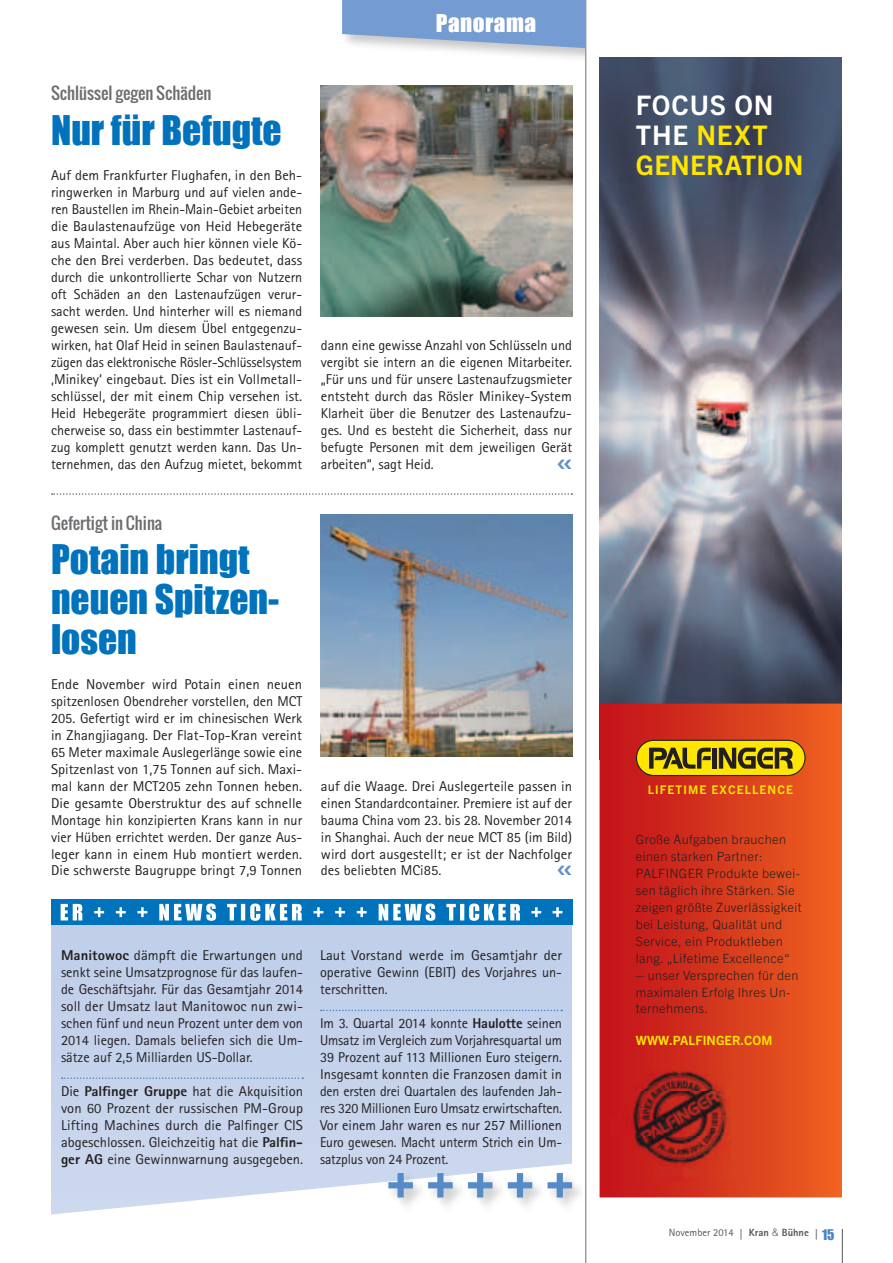
<style>
.page{position:relative;width:893px;height:1263px;background:#fff}
.page>*{position:absolute;margin:0;border:0;box-sizing:border-box;transform-origin:0 0}
.t1{font:37.5px/39.9px "Impact";color:#0073bc}
.t2{font:700 27px/30px "Trade Gothic Next LT Pro";letter-spacing:.025em;color:#ffe601}
.t3{font:22.5px "Impact";letter-spacing:.02em;color:#fff}
.t4{font:16.5px "Oswald";color:#6c6d70}
.t5{font:14.25px/17px "Rotis Sans Serif";color:#231f20;text-align:justify}
.t6{font:300 12.75px/17px "Trade Gothic Next LT Pro";letter-spacing:.025em;color:#231f20}
.t7{font:700 12.75px "Trade Gothic Next LT Pro";letter-spacing:.005em;color:#ffe601}
.t8{font:700 11.85px "Trade Gothic Next LT Pro";letter-spacing:.09em;color:#ffe601}
.t9{font:10.5px "Rotis Sans Serif";color:#57585a}
.s1{font-weight:800}
.s2{color:#fff}
.s3{font-family:"Frutiger";font-weight:700;font-stretch:condensed;font-size:10.65px}
.s4{font-family:"Helvetica";font-weight:300}
.s5{font-family:"Impact";font-size:13.5px;color:#4786c6}
</style>
<div class="page">
<hr style="left:842px;top:1229px;width:1px;height:34px;background:#57585a">
<div style="left:339px;top:0;width:261px;height:62px;background:#231f20;opacity:.25"></div>
<svg style="left:342px;top:0;width:243px;height:48px;background:#83a5d3"></svg>
<div style="left:585px;top:0;width:52px;height:98px;background:#fff"></div>
<div style="left:51px;top:925px;width:521px;height:289px;background:#c4d3eb"></div>
<div style="left:425px;top:1170px;width:42px;height:41px;background:#231f20;opacity:.25"></div>
<svg style="left:428px;top:1173px;width:25px;height:24px"></svg>
<div style="left:386px;top:1170px;width:41px;height:41px;background:#231f20;opacity:.25"></div>
<svg style="left:388px;top:1173px;width:25px;height:24px"></svg>
<div style="left:465px;top:1170px;width:42px;height:41px;background:#231f20;opacity:.25"></div>
<svg style="left:468px;top:1173px;width:24px;height:24px"></svg>
<div style="left:505px;top:1170px;width:41px;height:41px;background:#231f20;opacity:.25"></div>
<svg style="left:508px;top:1173px;width:24px;height:24px"></svg>
<div style="left:545px;top:1170px;width:41px;height:41px;background:#231f20;opacity:.25"></div>
<svg style="left:548px;top:1173px;width:24px;height:24px"></svg>
<div style="left:51px;top:899px;width:521px;height:26px;background:#0073bc"></div>
<svg style="left:61px;top:903px;width:501px;height:18px"></svg>
<svg style="left:62px;top:1077px;width:241px;height:2px"></svg>
<svg style="left:321px;top:1010px;width:241px;height:1px"></svg>
<svg style="left:52px;top:493px;width:520px;height:2px"></svg>
<img style="left:321px;top:86px;width:251px;height:230px">
<img style="left:321px;top:515px;width:251px;height:242px">
<img style="left:600px;top:58px;width:242px;height:645px">
<svg style="left:600px;top:703px;width:242px;height:494px;background:#d83b1d"></svg>
<img style="left:611px;top:1047px;width:139px;height:134px">
<svg style="left:636px;top:740px;width:170px;height:36px;background:#b1990c"></svg>
<hr style="left:585px;top:0;width:1px;height:1263px;background:#6c6d70">
<h3 class="t3" style="left:436px;top:6px;width:102px">Panorama</h3>
<p class="t4" style="left:51px;top:81px;width:162px">Schlüssel gegen Schäden</p>
<h1 class="t1" style="left:51px;top:110px;width:232px">Nur für Befugte</h1>
<p class="t5" style="left:51px;top:167px;width:253px">Auf dem Frankfurter Flughafen, in den Beh&shy;ringwerken in Marburg und auf vielen ande&shy;ren Baustellen im Rhein-Main-Gebiet arbeiten die Baulastenaufzüge von Heid Hebegeräte aus Maintal. Aber auch hier können viele Kö&shy;che den Brei verderben. Das bedeutet, dass durch die unkontrollierte Schar von Nutzern oft Schäden an den Lastenaufzügen verur&shy;sacht werden. Und hinterher will es niemand gewesen sein. Um diesem Übel entgegenzu&shy;wirken, hat Olaf Heid in seinen Baulastenauf&shy;zügen das elektronische Rösler-Schlüsselsystem ‚Minikey‘ eingebaut. Dies ist ein Vollmetall&shy;schlüssel, der mit einem Chip versehen ist.<br>Heid Hebegeräte programmiert diesen übli&shy;cherweise so, dass ein bestimmter Lastenauf&shy;zug komplett genutzt werden kann. Das Un&shy;ternehmen, das den Aufzug mietet, bekommt</p>
<p class="t4" style="left:51px;top:510px;width:113px">Gefertigt in China</p>
<h1 class="t1" style="left:51px;top:538px;width:230px">Potain bringt neuen Spitzen&shy;losen</h1>
<p class="t5" style="left:51px;top:676px;width:253px">Ende November wird Potain einen neuen spitzenlosen Obendreher vorstellen, den MCT 205. Gefertigt wird er im chinesischen Werk in Zhangjiagang. Der Flat-Top-Kran vereint 65 Meter maximale Auslegerlänge sowie eine Spitzenlast von 1,75 Tonnen auf sich. Maxi&shy;mal kann der MCT205 zehn Tonnen heben.<br>Die gesamte Oberstruktur des auf schnelle Montage hin konzipierten Krans kann in nur vier Hüben errichtet werden. Der ganze Aus&shy;leger kann in einem Hub montiert werden.<br>Die schwerste Baugruppe bringt 7,9 Tonnen</p>
<p class="t5" style="left:321px;top:337px;width:253px">dann eine gewisse Anzahl von Schlüsseln und vergibt sie intern an die eigenen Mitarbeiter. „Für uns und für unsere Lastenaufzugsmieter entsteht durch das Rösler Minikey-System Klarheit über die Benutzer des Lastenaufzu&shy;ges. Und es besteht die Sicherheit, dass nur befugte Personen mit dem jeweiligen Gerät arbeiten“, sagt Heid.</p>
<p class="t5" style="left:321px;top:777px;width:253px">auf die Waage. Drei Auslegerteile passen in einen Standardcontainer. Premiere ist auf der bauma China vom 23. bis 28. November 2014 in Shanghai. Auch der neue MCT 85 (im Bild) wird dort ausgestellt; er ist der Nachfolger des beliebten MCi85.</p>
<p class="t5" style="left:61px;top:947px;width:243px"><span class="s1">Manitowoc</span> dämpft die Erwartungen und senkt seine Umsatzprognose für das laufen&shy;de Geschäftsjahr. Für das Gesamtjahr 2014 soll der Umsatz laut Manitowoc nun zwi&shy;schen fünf und neun Prozent unter dem von 2014 liegen. Damals beliefen sich die Um&shy;sätze auf 2,5 Milliarden US-Dollar.</p>
<p class="t5" style="left:61px;top:1082px;width:244px">Die <span class="s1">Palfinger Gruppe</span> hat die Akquisition von 60 Prozent der russischen PM-Group Lifting Machines durch die Palfinger CIS abgeschlossen. Gleichzeitig hat die <span class="s1">Palfin&shy;ger AG</span> eine Gewinnwarnung ausgegeben.</p>
<p class="t5" style="left:320px;top:947px;width:243px">Laut Vorstand werde im Gesamtjahr der operative Gewinn (EBIT) des Vorjahres un&shy;terschritten.</p>
<p class="t5" style="left:320px;top:1015px;width:244px">Im 3. Quartal 2014 konnte <span class="s1">Haulotte</span> seinen Umsatz im Vergleich zum Vorjahresquartal um 39 Prozent auf 113 Millionen Euro steigern.<br>Insgesamt konnten die Franzosen damit in den ersten drei Quartalen des laufenden Jah&shy;res 320 Millionen Euro Umsatz erwirtschaften.<br>Vor einem Jahr waren es nur 257 Millionen Euro gewesen. Macht unterm Strich ein Um&shy;satzplus von 24 Prozent.</p>
<h2 class="t2" style="left:636px;top:88px;width:169px"><span class="s2">FOCUS ON<br>THE</span> NEXT<br>GENERATION</h2>
<p class="t8" style="left:648px;top:781px;width:147px">LIFETIME EXCELLENCE</p>
<p class="t6" style="left:636px;top:830px;width:167px">Große Aufgaben brauchen einen starken Partner:<br>PALFINGER Produkte bewei&shy;sen täglich ihre Stärken. Sie zeigen größte Zuverlässigkeit bei Leistung, Qualität und<br>Service, ein Produktleben lang. „Lifetime Excellence“</p>
<p class="t6" style="left:636px;top:966px;width:164px">– unser Versprechen für den maximalen Erfolg Ihres Un&shy;ternehmens.</p>
<p class="t7" style="left:636px;top:1031px;width:138px">WWW.PALFINGER.COM</p>
<p class="t9" style="left:669px;top:1226px;width:167px">November 2014 <span class="s3">|</span> <span class="s1">Kran</span> <span class="s4">&amp;</span> <span class="s1">Bühne</span> <span class="s3">|</span> <span class="s5">15</span></p>
</div>
